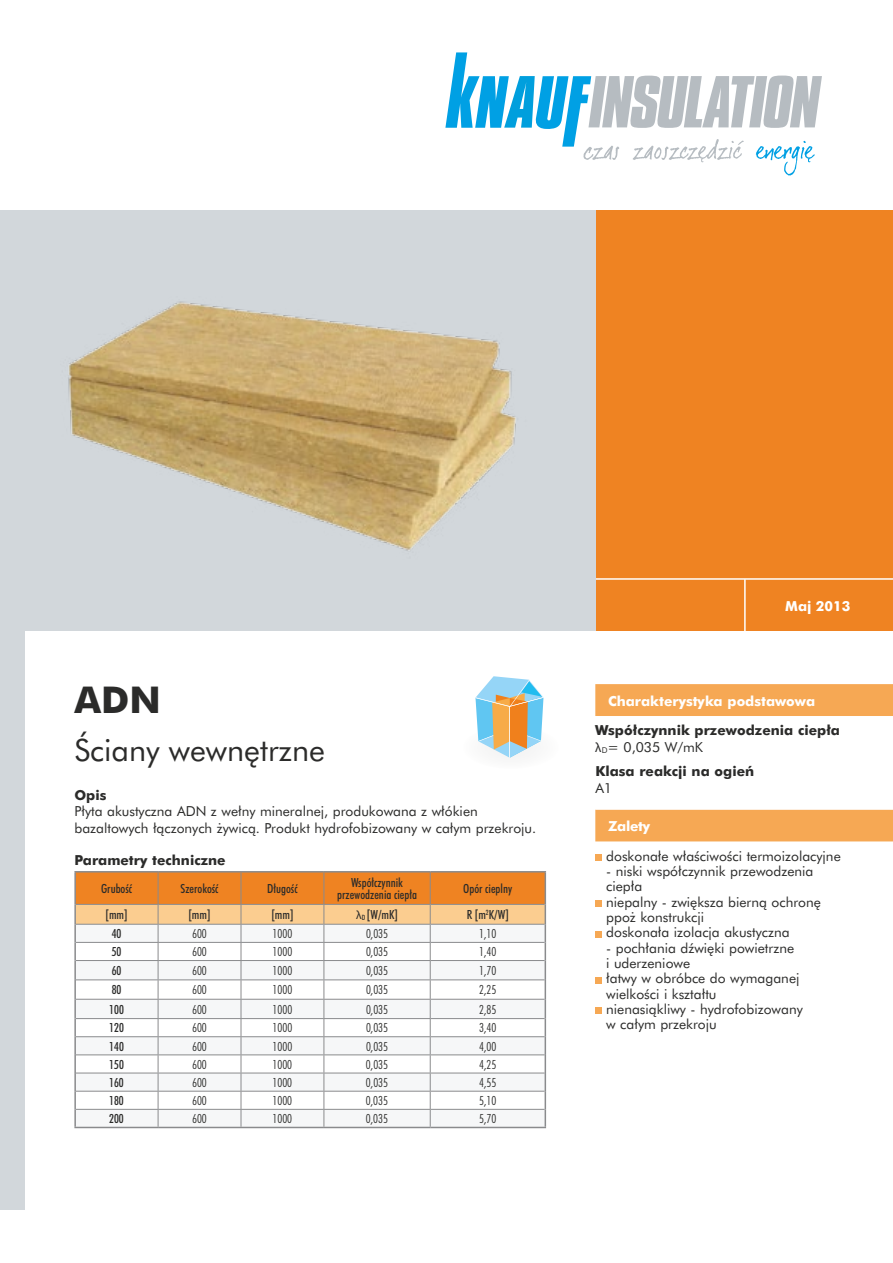
<style>
.page{position:relative;width:893px;height:1263px;background:#fff}
.page>*{position:absolute;margin:0;border:0;box-sizing:border-box;transform-origin:0 0}
.t1{font:700 36px "Futura PL";color:#2b2b2a}
.t2{font:30px "Futura Bk PL";color:#2b2b2a}
.t3{font:13.5px/15.3px "Futura Bk PL";color:#2b2b2a}
.t4{font:700 13.5px "Futura PL";color:#2b2b2a}
.t5{font:700 13.5px "Futura PL";color:#fff}
.t6{font:12px "Futura Lt Cn PL";color:#2b2b2a}
.t7{font:12px/12.8px "Futura Md Cn PL";color:#2b2b2a;text-align:center}
.s1{font-family:"Myriad Pro"}
</style>
<div class="page">
<div style="left:0;top:596px;width:25px;height:614px;background:#d2d7db"></div>
<div style="left:595px;top:210px;width:298px;height:421px;background:#ef8322"></div>
<hr style="left:571px;top:578px;width:322px;height:2px;background:#fff">
<hr style="left:744px;top:579px;width:2px;height:53px;background:#fff">
<svg style="left:445px;top:52px;width:377px;height:124px"></svg>
<div style="left:463px;top:726px;width:96px;height:43px;background:#fbfbfb;border-radius:50%"></div>
<div style="left:0;top:210px;width:595px;height:421px;background:#d2d7db"></div>
<hr style="left:74px;top:871px;width:84px;height:1px;background:#8a8b8d">
<hr style="left:158px;top:871px;width:83px;height:1px;background:#8a8b8d">
<hr style="left:241px;top:871px;width:83px;height:1px;background:#8a8b8d">
<hr style="left:324px;top:871px;width:106px;height:1px;background:#8a8b8d">
<hr style="left:430px;top:871px;width:116px;height:1px;background:#8a8b8d">
<hr style="left:74px;top:1127px;width:84px;height:1px;background:#8a8b8d">
<hr style="left:158px;top:1127px;width:83px;height:1px;background:#8a8b8d">
<hr style="left:241px;top:1127px;width:83px;height:1px;background:#8a8b8d">
<hr style="left:324px;top:1127px;width:106px;height:1px;background:#8a8b8d">
<hr style="left:430px;top:1127px;width:116px;height:1px;background:#8a8b8d">
<svg style="left:74px;top:872px;width:472px;height:255px"></svg>
<hr style="left:76px;top:924px;width:82px;height:1px;background:#8a8b8d">
<hr style="left:158px;top:924px;width:83px;height:1px;background:#8a8b8d">
<hr style="left:241px;top:924px;width:83px;height:1px;background:#8a8b8d">
<hr style="left:324px;top:924px;width:106px;height:1px;background:#8a8b8d">
<hr style="left:430px;top:924px;width:115px;height:1px;background:#8a8b8d">
<div style="left:595px;top:684px;width:298px;height:157px;background:#f6a854"></div>
<svg style="left:595px;top:716px;width:298px;height:93px"></svg>
<div style="left:595px;top:854px;width:7px;height:7px;background:#f6a854"></div>
<div style="left:595px;top:900px;width:7px;height:7px;background:#f6a854"></div>
<div style="left:595px;top:931px;width:7px;height:6px;background:#f6a854"></div>
<div style="left:595px;top:977px;width:7px;height:6px;background:#f6a854"></div>
<div style="left:595px;top:1007px;width:7px;height:7px;background:#f6a854"></div>
<img style="left:68px;top:301px;width:448px;height:250px">
<svg style="left:475px;top:676px;width:69px;height:82px"></svg>
<h1 class="t1" style="left:74px;top:677px;width:88px">ADN</h1>
<h2 class="t2" style="left:74px;top:731px;width:252px">Ściany wewnętrzne</h2>
<p class="t4" style="left:74px;top:787px;width:34px">Opis</p>
<p class="t3" style="left:74px;top:803px;width:463px;line-height:16.2px">Płyta akustyczna ADN z wełny mineralnej, produkowana z włókien bazaltowych łączonych żywicą. Produkt hydrofobizowany w całym przekroju.</p>
<p class="t4" style="left:74px;top:851px;width:153px">Parametry techniczne</p>
<p class="t7" style="left:101px;top:882px;width:33px">Grubość</p>
<p class="t7" style="left:181px;top:882px;width:39px">Szerokość</p>
<p class="t7" style="left:267px;top:882px;width:32px">Długość</p>
<p class="t7" style="left:337px;top:875px;width:81px">Współczynnik przewodzenia ciepła</p>
<p class="t7" style="left:463px;top:882px;width:50px">Opór cieplny</p>
<p class="t7" style="left:106px;top:908px;width:24px">[mm]</p>
<p class="t7" style="left:188px;top:908px;width:24px">[mm]</p>
<p class="t7" style="left:271px;top:908px;width:24px">[mm]</p>
<p class="t7" style="left:356px;top:908px;width:43px"><span class="s1">λ</span><sub>D</sub> [W/mK]</p>
<p class="t7" style="left:467px;top:908px;width:44px">R [m<sup>2</sup>K/W]</p>
<p class="t7" style="left:112px;top:927px;width:11px">40</p>
<p class="t6" style="left:192px;top:926px;width:16px">600</p>
<p class="t6" style="left:273px;top:926px;width:21px">1000</p>
<p class="t6" style="left:366px;top:926px;width:24px">0,035</p>
<p class="t6" style="left:479px;top:926px;width:19px">1,10</p>
<p class="t7" style="left:112px;top:945px;width:11px">50</p>
<p class="t6" style="left:192px;top:944px;width:16px">600</p>
<p class="t6" style="left:273px;top:944px;width:21px">1000</p>
<p class="t6" style="left:366px;top:944px;width:24px">0,035</p>
<p class="t6" style="left:479px;top:944px;width:19px">1,40</p>
<p class="t7" style="left:112px;top:964px;width:11px">60</p>
<p class="t6" style="left:192px;top:963px;width:16px">600</p>
<p class="t6" style="left:273px;top:963px;width:21px">1000</p>
<p class="t6" style="left:366px;top:963px;width:24px">0,035</p>
<p class="t6" style="left:479px;top:963px;width:19px">1,70</p>
<p class="t7" style="left:112px;top:983px;width:11px">80</p>
<p class="t6" style="left:192px;top:982px;width:16px">600</p>
<p class="t6" style="left:273px;top:982px;width:21px">1000</p>
<p class="t6" style="left:366px;top:982px;width:24px">0,035</p>
<p class="t6" style="left:479px;top:982px;width:19px">2,25</p>
<p class="t7" style="left:109px;top:1003px;width:16px">100</p>
<p class="t6" style="left:192px;top:1001px;width:16px">600</p>
<p class="t6" style="left:273px;top:1001px;width:21px">1000</p>
<p class="t6" style="left:366px;top:1001px;width:24px">0,035</p>
<p class="t6" style="left:479px;top:1001px;width:19px">2,85</p>
<p class="t7" style="left:109px;top:1021px;width:16px">120</p>
<p class="t6" style="left:192px;top:1020px;width:16px">600</p>
<p class="t6" style="left:273px;top:1020px;width:21px">1000</p>
<p class="t6" style="left:366px;top:1020px;width:24px">0,035</p>
<p class="t6" style="left:479px;top:1020px;width:19px">3,40</p>
<p class="t7" style="left:109px;top:1040px;width:16px">140</p>
<p class="t6" style="left:192px;top:1038px;width:16px">600</p>
<p class="t6" style="left:273px;top:1038px;width:21px">1000</p>
<p class="t6" style="left:366px;top:1038px;width:24px">0,035</p>
<p class="t6" style="left:479px;top:1038px;width:19px">4,00</p>
<p class="t7" style="left:109px;top:1058px;width:16px">150</p>
<p class="t6" style="left:192px;top:1056px;width:16px">600</p>
<p class="t6" style="left:273px;top:1056px;width:21px">1000</p>
<p class="t6" style="left:366px;top:1056px;width:24px">0,035</p>
<p class="t6" style="left:479px;top:1056px;width:19px">4,25</p>
<p class="t7" style="left:109px;top:1076px;width:16px">160</p>
<p class="t6" style="left:192px;top:1075px;width:16px">600</p>
<p class="t6" style="left:273px;top:1075px;width:21px">1000</p>
<p class="t6" style="left:366px;top:1075px;width:24px">0,035</p>
<p class="t6" style="left:479px;top:1075px;width:19px">4,55</p>
<p class="t7" style="left:109px;top:1094px;width:16px">180</p>
<p class="t6" style="left:192px;top:1093px;width:16px">600</p>
<p class="t6" style="left:273px;top:1093px;width:21px">1000</p>
<p class="t6" style="left:366px;top:1093px;width:24px">0,035</p>
<p class="t6" style="left:479px;top:1093px;width:19px">5,10</p>
<p class="t7" style="left:109px;top:1112px;width:16px">200</p>
<p class="t6" style="left:192px;top:1111px;width:16px">600</p>
<p class="t6" style="left:273px;top:1111px;width:21px">1000</p>
<p class="t6" style="left:366px;top:1111px;width:24px">0,035</p>
<p class="t6" style="left:479px;top:1111px;width:19px">5,70</p>
<p class="t5" style="left:785px;top:597px;width:67px">Maj 2013</p>
<p class="t5" style="left:608px;top:692px;width:209px">Charakterystyka podstawowa</p>
<p class="t4" style="left:595px;top:722px;width:246px">Współczynnik przewodzenia ciepła</p>
<p class="t3" style="left:595px;top:739px;width:109px"><span class="s1">λ</span><sub>D</sub>= 0,035 W/mK</p>
<p class="t4" style="left:595px;top:763px;width:160px">Klasa reakcji na ogień</p>
<p class="t3" style="left:595px;top:780px;width:18px">A1</p>
<p class="t5" style="left:608px;top:817px;width:44px">Zalety</p>
<p class="t3" style="left:606px;top:848px;width:236px">doskonałe właściwości termoizolacyjne</p>
<p class="t3" style="left:606px;top:863px;width:216px">- niski współczynnik przewodzenia ciepła<br>niepalny - zwiększa bierną ochronę ppoż konstrukcji<br>doskonała izolacja akustyczna</p>
<p class="t3" style="left:606px;top:940px;width:198px">- pochłania dźwięki powietrzne<br>i uderzeniowe<br>łatwy w obróbce do wymaganej wielkości i kształtu<br>nienasiąkliwy - hydrofobizowany w całym przekroju</p>
</div>
